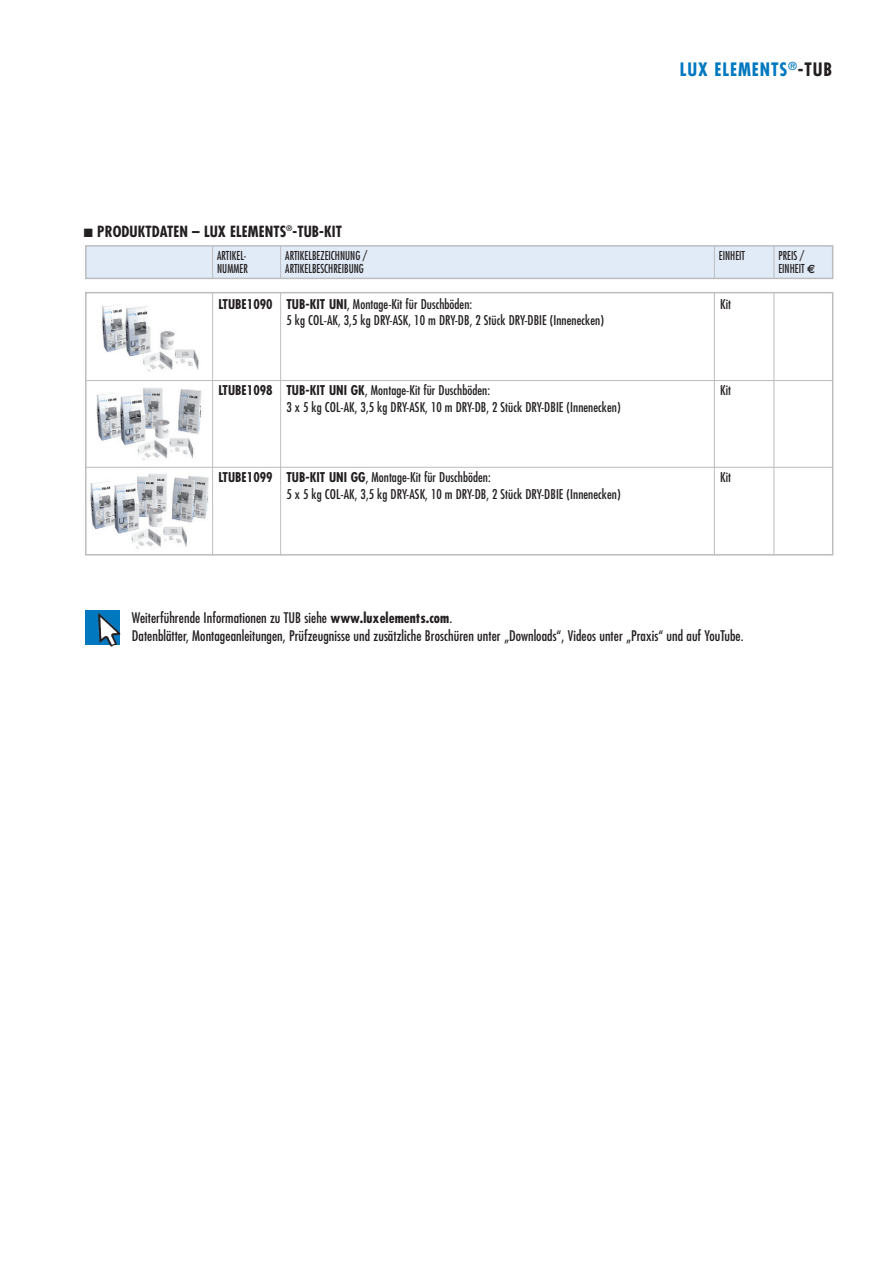
<style>
.page{position:relative;width:893px;height:1263px;background:#fff}
.page>*{position:absolute;margin:0;border:0;box-sizing:border-box;transform-origin:0 0}
.t1{font:700 condensed 18px "Futura";letter-spacing:.05em;color:#0078c0}
.t2{font:700 condensed 15px "Futura";letter-spacing:.005em;color:#231f20}
.t3{font:condensed 14.25px/18.8px "Futura";letter-spacing:.005em;color:#231f20}
.t4{font:condensed 13.2px "Futura";letter-spacing:.005em;color:#231f20}
.t5{font:condensed 12px "Futura";letter-spacing:.005em;color:#231f20;scale:.9 1}
.s1{color:#231f20}
.s2{font-family:"Euro Sans";font-weight:700;font-stretch:normal}
.s3{font-weight:700}
</style>
<div class="page">
<div style="left:85px;top:292px;width:748px;height:263px;border:2px solid #bcbdc0"></div>
<hr style="left:212px;top:293px;width:1px;height:261px;background:#bcbdc0">
<hr style="left:280px;top:293px;width:1px;height:261px;background:#bcbdc0">
<hr style="left:714px;top:293px;width:1px;height:261px;background:#bcbdc0">
<hr style="left:773px;top:293px;width:1px;height:261px;background:#bcbdc0">
<div style="left:87px;top:247px;width:745px;height:31px;background:#e1ebf7"></div>
<div style="left:85px;top:245px;width:748px;height:34px;border:2px solid #bcbdc0"></div>
<hr style="left:212px;top:246px;width:1px;height:32px;background:#bcbdc0">
<hr style="left:280px;top:246px;width:1px;height:32px;background:#bcbdc0">
<hr style="left:714px;top:246px;width:1px;height:32px;background:#bcbdc0">
<hr style="left:773px;top:246px;width:1px;height:32px;background:#bcbdc0">
<img style="left:90px;top:474px;width:119px;height:75px">
<img style="left:96px;top:388px;width:106px;height:72px">
<img style="left:102px;top:305px;width:97px;height:67px">
<hr style="left:87px;top:380px;width:745px;height:1px;background:#bcbdc0">
<hr style="left:87px;top:467px;width:745px;height:1px;background:#bcbdc0">
<div style="left:85px;top:611px;width:34px;height:34px;background:#0078c0"></div>
<img style="left:98px;top:613px;width:23px;height:34px">
<h1 class="t1" style="left:680px;top:57px;width:154px">LUX ELEMENTS<sup>®</sup><span class="s1">-TUB</span></h1>
<p class="t2" style="left:84px;top:222px;width:259px">■ PRODUKTDATEN – LUX ELEMENTS<sup>®</sup>-TUB-KIT</p>
<p class="t5" style="left:217px;top:248px;width:34px">ARTIKEL-</p>
<p class="t5" style="left:285px;top:248px;width:93px">ARTIKELBEZEICHNUNG /</p>
<p class="t5" style="left:719px;top:248px;width:31px">EINHEIT</p>
<p class="t5" style="left:778px;top:248px;width:30px">PREIS /</p>
<p class="t5" style="left:217px;top:261px;width:36px">NUMMER</p>
<p class="t5" style="left:285px;top:261px;width:89px">ARTIKELBESCHREIBUNG</p>
<p class="t5" style="left:778px;top:261px;width:42px">EINHEIT <span class="s2">€</span></p>
<p class="t4" style="left:218px;top:295px;width:255px"><span class="s3">LTUBE1090 TUB-KIT UNI</span>, Montage-Kit für Duschböden:</p>
<p class="t4" style="left:720px;top:295px;width:12px">Kit</p>
<p class="t4" style="left:286px;top:312px;width:319px">5 kg COL-AK, 3,5 kg DRY-ASK, 10 m DRY-DB, 2 Stück DRY-DBIE (Innenecken)</p>
<p class="t4" style="left:218px;top:382px;width:273px"><span class="s3">LTUBE1098 TUB-KIT UNI GK</span>, Montage-Kit für Duschböden:</p>
<p class="t4" style="left:720px;top:382px;width:12px">Kit</p>
<p class="t4" style="left:286px;top:399px;width:336px">3 x 5 kg COL-AK, 3,5 kg DRY-ASK, 10 m DRY-DB, 2 Stück DRY-DBIE (Innenecken)</p>
<p class="t4" style="left:218px;top:469px;width:274px"><span class="s3">LTUBE1099 TUB-KIT UNI GG</span>, Montage-Kit für Duschböden:</p>
<p class="t4" style="left:720px;top:469px;width:12px">Kit</p>
<p class="t4" style="left:286px;top:485px;width:336px">5 x 5 kg COL-AK, 3,5 kg DRY-ASK, 10 m DRY-DB, 2 Stück DRY-DBIE (Innenecken)</p>
<p class="t3" style="left:132px;top:608px;width:613px">Weiterführende Informationen zu TUB siehe <span class="s3">www.luxelements.com</span>.<br>Datenblätter, Montageanleitungen, Prüfzeugnisse und zusätzliche Broschüren unter „Downloads“, Videos unter „Praxis“ und auf YouTube.</p>
</div>
